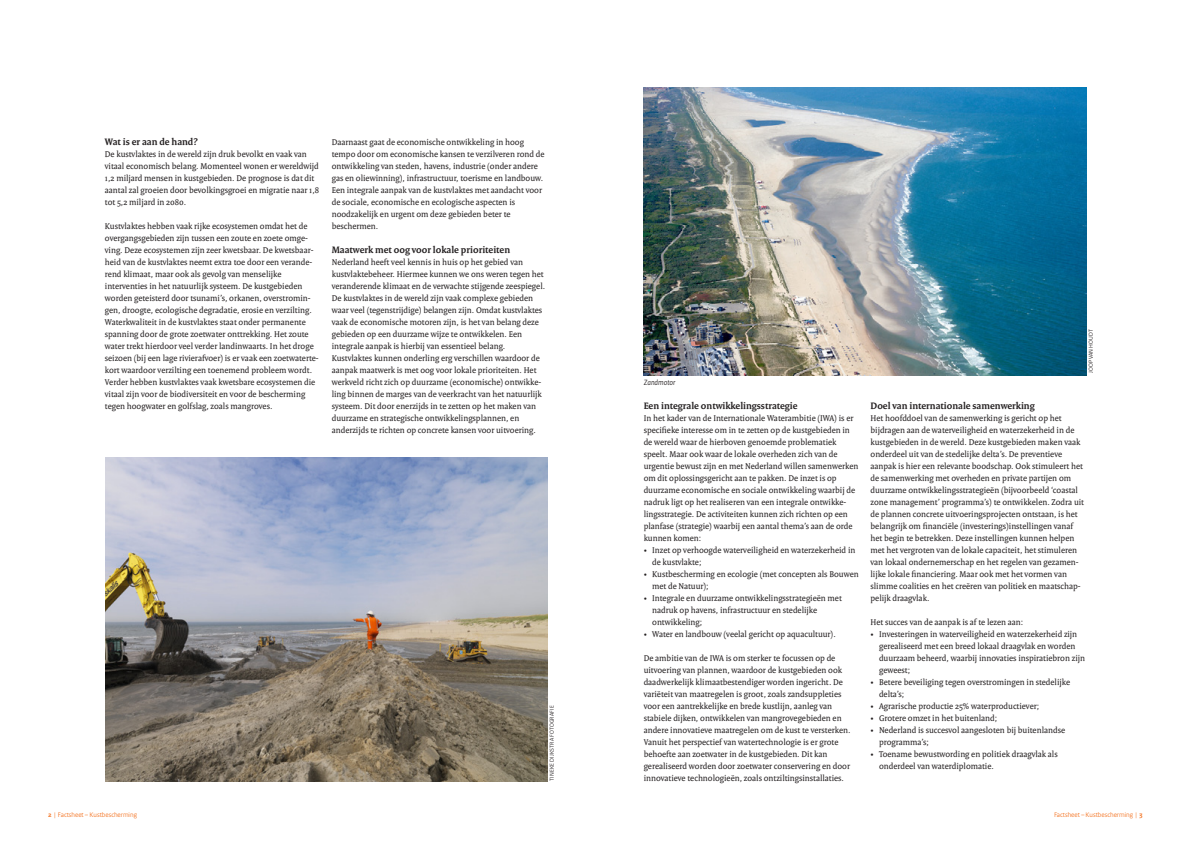
<style>
.page{position:relative;width:1191px;height:842px;background:#fff}
.page>*{position:absolute;margin:0;border:0;box-sizing:border-box;transform-origin:0 0}
._05_RO_Alineakop{font:700 10px "Rijksoverheid Serif";color:#231f20}
._10_RO_Broodtekst{font:9px/12px "Rijksoverheid Serif";color:#231f20}
._13_RO_Fotobijschrif{font:italic 8px "Rijksoverheid Sans";color:#231f20}
._18_RO_Voetregel_Rec{font:7px "Rijksoverheid Sans";color:#f47321}
._04_RO_Paragraafkop{font:6px "Rijksoverheid Sans TT";letter-spacing:.02em;color:#231f20}
.s1{font-weight:700}
</style>
<div class="page">
<img style="left:643px;top:87px;width:444px;height:288px">
<img style="left:106px;top:457px;width:441px;height:324px">
<p class="_05_RO_Alineakop" style="left:105px;top:136px;width:94px">Wat is er aan de hand?</p>
<p class="_10_RO_Broodtekst" style="left:105px;top:148px;width:216px">De kustvlaktes in de wereld zijn druk bevolkt en vaak van vitaal economisch belang. Momenteel wonen er wereldwijd 1,2 miljard mensen in kustgebieden. De prognose is dat dit aantal zal groeien door bevolkingsgroei en migratie naar 1,8 tot 5,2 miljard in 2080.</p>
<p class="_10_RO_Broodtekst" style="left:105px;top:220px;width:215px">Kustvlaktes hebben vaak rijke ecosystemen omdat het de overgangsgebieden zijn tussen een zoute en zoete omge&shy;ving. Deze ecosystemen zijn zeer kwetsbaar. De kwetsbaar&shy;heid van de kustvlaktes neemt extra toe door een verande&shy;rend klimaat, maar ook als gevolg van menselijke interventies in het natuurlijk systeem. De kustgebieden worden geteisterd door tsunami’s, orkanen, overstromin&shy;gen, droogte, ecologische degradatie, erosie en verzilting.<br>Waterkwaliteit in de kustvlaktes staat onder permanente spanning door de grote zoetwater onttrekking. Het zoute water trekt hierdoor veel verder landinwaarts. In het droge seizoen (bij een lage rivierafvoer) is er vaak een zoetwaterte&shy;kort waardoor verzilting een toenemend probleem wordt.<br>Verder hebben kustvlaktes vaak kwetsbare ecosystemen die vitaal zijn voor de biodiversiteit en voor de bescherming tegen hoogwater en golfslag, zoals mangroves.</p>
<p class="_10_RO_Broodtekst" style="left:332px;top:136px;width:214px">Daarnaast gaat de economische ontwikkeling in hoog tempo door om economische kansen te verzilveren rond de ontwikkeling van steden, havens, industrie (onder andere gas en oliewinning), infrastructuur, toerisme en landbouw.<br>Een integrale aanpak van de kustvlaktes met aandacht voor de sociale, economische en ecologische aspecten is noodzakelijk en urgent om deze gebieden beter te beschermen.</p>
<p class="_05_RO_Alineakop" style="left:332px;top:244px;width:180px">Maatwerk met oog voor lokale prioriteiten</p>
<p class="_10_RO_Broodtekst" style="left:332px;top:256px;width:215px">Nederland heeft veel kennis in huis op het gebied van kustvlaktebeheer. Hiermee kunnen we ons weren tegen het veranderende klimaat en de verwachte stijgende zeespiegel.<br>De kustvlaktes in de wereld zijn vaak complexe gebieden waar veel (tegenstrijdige) belangen zijn. Omdat kustvlaktes vaak de economische motoren zijn, is het van belang deze gebieden op een duurzame wijze te ontwikkelen. Een integrale aanpak is hierbij van essentieel belang.<br>Kustvlaktes kunnen onderling erg verschillen waardoor de aanpak maatwerk is met oog voor lokale prioriteiten. Het werkveld richt zich op duurzame (economische) ontwikke&shy;ling binnen de marges van de veerkracht van het natuurlijk systeem. Dit door enerzijds in te zetten op het maken van duurzame en strategische ontwikkelingsplannen, en anderzijds te richten op concrete kansen voor uitvoering.</p>
<p class="_04_RO_Paragraafkop" style="left:548px;top:781px;width:77px;rotate:-90deg">TINEKE DIJKSTRA FOTOGRAFIE</p>
<p class="_13_RO_Fotobijschrif" style="left:643px;top:378px;width:33px">Zandmotor</p>
<p class="_05_RO_Alineakop" style="left:643px;top:400px;width:155px">Een integrale ontwikkelingsstrategie</p>
<p class="_10_RO_Broodtekst" style="left:643px;top:412px;width:216px">In het kader van de Internationale Waterambitie (IWA) is er specifieke interesse om in te zetten op de kustgebieden in de wereld waar de hierboven genoemde problematiek speelt. Maar ook waar de lokale overheden zich van de urgentie bewust zijn en met Nederland willen samenwerken om dit oplossingsgericht aan te pakken. De inzet is op duurzame economische en sociale ontwikkeling waarbij de nadruk ligt op het realiseren van een integrale ontwikke&shy;lingsstrategie. De activiteiten kunnen zich richten op een planfase (strategie) waarbij een aantal thema’s aan de orde kunnen komen:</p>
<p class="_10_RO_Broodtekst" style="left:652px;top:544px;width:205px;text-indent:-9px">• Inzet op verhoogde waterveiligheid en waterzekerheid in de kustvlakte;</p>
<p class="_10_RO_Broodtekst" style="left:652px;top:568px;width:208px;text-indent:-9px">• Kustbescherming en ecologie (met concepten als Bouwen met de Natuur);</p>
<p class="_10_RO_Broodtekst" style="left:652px;top:592px;width:191px;text-indent:-9px">• Integrale en duurzame ontwikkelingsstrategieën met nadruk op havens, infrastructuur en stedelijke ontwikkeling;</p>
<p class="_10_RO_Broodtekst" style="left:643px;top:628px;width:194px">• Water en landbouw (veelal gericht op aquacultuur).</p>
<p class="_10_RO_Broodtekst" style="left:643px;top:652px;width:208px">De ambitie van de IWA is om sterker te focussen op de uitvoering van plannen, waardoor de kustgebieden ook daadwerkelijk klimaatbestendiger worden ingericht. De variëteit van maatregelen is groot, zoals zandsuppleties voor een aantrekkelijke en brede kustlijn, aanleg van stabiele dijken, ontwikkelen van mangrovegebieden en andere innovatieve maatregelen om de kust te versterken.<br>Vanuit het perspectief van watertechnologie is er grote behoefte aan zoetwater in de kustgebieden. Dit kan gerealiseerd worden door zoetwater conservering en door innovatieve technologieën, zoals ontziltingsinstallaties.</p>
<p class="_04_RO_Paragraafkop" style="left:1087px;top:373px;width:46px;rotate:-90deg">JOOP VAN HOUDT</p>
<p class="_05_RO_Alineakop" style="left:870px;top:400px;width:166px">Doel van internationale samenwerking</p>
<p class="_10_RO_Broodtekst" style="left:870px;top:412px;width:215px">Het hoofddoel van de samenwerking is gericht op het bijdragen aan de waterveiligheid en waterzekerheid in de kustgebieden in de wereld. Deze kustgebieden maken vaak onderdeel uit van de stedelijke delta’s. De preventieve aanpak is hier een relevante boodschap. Ook stimuleert het de samenwerking met overheden en private partijen om duurzame ontwikkelingsstrategieën (bijvoorbeeld ‘coastal zone management’ programma’s) te ontwikkelen. Zodra uit de plannen concrete uitvoeringsprojecten ontstaan, is het belangrijk om financiële (investerings)instellingen vanaf het begin te betrekken. Deze instellingen kunnen helpen met het vergroten van de lokale capaciteit, het stimuleren van lokaal ondernemerschap en het regelen van gezamen&shy;lijke lokale financiering. Maar ook met het vormen van slimme coalities en het creëren van politiek en maatschap&shy;pelijk draagvlak.</p>
<p class="_10_RO_Broodtekst" style="left:870px;top:616px;width:154px">Het succes van de aanpak is af te lezen aan:</p>
<p class="_10_RO_Broodtekst" style="left:879px;top:628px;width:207px;text-indent:-9px">• Investeringen in waterveiligheid en waterzekerheid zijn gerealiseerd met een breed lokaal draagvlak en worden duurzaam beheerd, waarbij innovaties inspiratiebron zijn geweest;</p>
<p class="_10_RO_Broodtekst" style="left:879px;top:676px;width:192px;text-indent:-9px">• Betere beveiliging tegen overstromingen in stedelijke delta’s;</p>
<p class="_10_RO_Broodtekst" style="left:870px;top:700px;width:170px">• Agrarische productie 25% waterproductiever;</p>
<p class="_10_RO_Broodtekst" style="left:870px;top:712px;width:128px">• Grotere omzet in het buitenland;</p>
<p class="_10_RO_Broodtekst" style="left:879px;top:724px;width:187px;text-indent:-9px">• Nederland is succesvol aangesloten bij buitenlandse programma’s;</p>
<p class="_10_RO_Broodtekst" style="left:879px;top:748px;width:180px;text-indent:-9px">• Toename bewustwording en politiek draagvlak als onderdeel van waterdiplomatie.</p>
<p class="_18_RO_Voetregel_Rec" style="left:48px;top:811px;width:90px"><span class="s1">2</span> | Factsheet – Kustbescherming</p>
<p class="_18_RO_Voetregel_Rec" style="left:1054px;top:811px;width:90px">Factsheet – Kustbescherming | <span class="s1">3</span></p>
</div>
